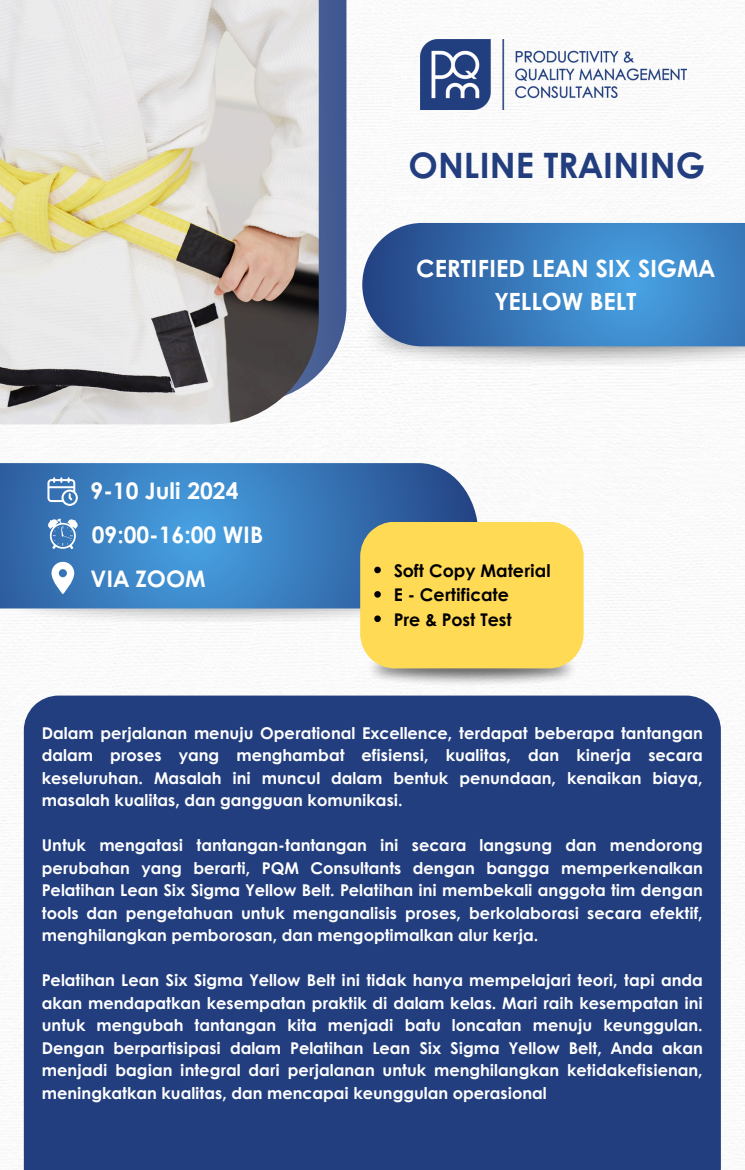
<style>
.page{position:relative;width:745px;height:1170px;background:#fff}
.page>*{position:absolute;margin:0;border:0;box-sizing:border-box;transform-origin:0 0}
.t1{font:700 35px "Century Gothic";color:#223e7f}
.t2{font:700 23.75px/32.8px "Century Gothic";color:#fff;text-align:center}
.t3{font:700 22.75px "Century Gothic";color:#fff}
.t4{font:700 17.5px "Century Gothic";color:#000}
.t5{font:700 16.25px/22.5px "Century Gothic";color:#fff;text-align:justify}
</style>
<div class="page">
<img style="left:0;top:0;width:744px;height:1169px">
<svg style="left:318px;top:0;width:28px;height:402px;background:#5e72a0"></svg>
<img style="left:0;top:0;width:318px;height:424px">
<img style="left:362px;top:346px;width:382px;height:19px">
<img style="left:0;top:608px;width:360px;height:13px">
<img style="left:420px;top:40px;width:266px;height:69px">
<svg style="left:0;top:463px;width:478px;height:145px;background:#3b7dbd"></svg>
<svg style="left:47px;top:477px;width:30px;height:28px"></svg>
<svg style="left:47px;top:518px;width:31px;height:31px"></svg>
<svg style="left:51px;top:561px;width:23px;height:33px"></svg>
<img style="left:366px;top:668px;width:211px;height:17px">
<div style="left:360px;top:521px;width:223px;height:147px;background:#ffda55"></div>
<div style="left:24px;top:695px;width:696px;height:474px;background:#223e7f"></div>
<svg style="left:362px;top:223px;width:382px;height:123px;background:#3e7dbc"></svg>
<p class="t1" style="left:408px;top:139px;width:298px">ONLINE TRAINING</p>
<p class="t3" style="left:91px;top:473px;width:149px">9-10 Juli 2024</p>
<h2 class="t3" style="left:92px;top:517px;width:173px">09:00-16:00 WIB</h2>
<p class="t3" style="left:91px;top:561px;width:117px">VIA ZOOM</p>
<h2 class="t2" style="left:416px;top:251px;width:300px">CERTIFIED LEAN SIX SIGMA<br>YELLOW BELT</h2>
<p class="t4" style="left:393px;top:557px;width:158px">Soft Copy Material</p>
<p class="t4" style="left:393px;top:581px;width:117px">E - Certificate</p>
<h3 class="t4" style="left:393px;top:606px;width:120px">Pre &amp; Post Test</h3>
<p class="t5" style="left:42px;top:720px;width:662px">Dalam perjalanan menuju Operational Excellence, terdapat beberapa tantangan dalam proses yang menghambat efisiensi, kualitas, dan kinerja secara keseluruhan. Masalah ini muncul dalam bentuk penundaan, kenaikan biaya, masalah kualitas, dan gangguan komunikasi.</p>
<h1 class="t5" style="left:42px;top:833px;width:662px">Untuk mengatasi tantangan-tantangan ini secara langsung dan mendorong perubahan yang berarti, PQM Consultants dengan bangga memperkenalkan Pelatihan Lean Six Sigma Yellow Belt. Pelatihan ini membekali anggota tim dengan tools dan pengetahuan untuk menganalisis proses, berkolaborasi secara efektif, menghilangkan pemborosan, dan mengoptimalkan alur kerja.</h1>
<h2 class="t5" style="left:42px;top:968px;width:662px">Pelatihan Lean Six Sigma Yellow Belt ini tidak hanya mempelajari teori, tapi anda akan mendapatkan kesempatan praktik di dalam kelas. Mari raih kesempatan ini untuk mengubah tantangan kita menjadi batu loncatan menuju keunggulan.<br>Dengan berpartisipasi dalam Pelatihan Lean Six Sigma Yellow Belt, Anda akan menjadi bagian integral dari perjalanan untuk menghilangkan ketidakefisienan, meningkatkan kualitas, dan mencapai keunggulan operasional</h2>
</div>
